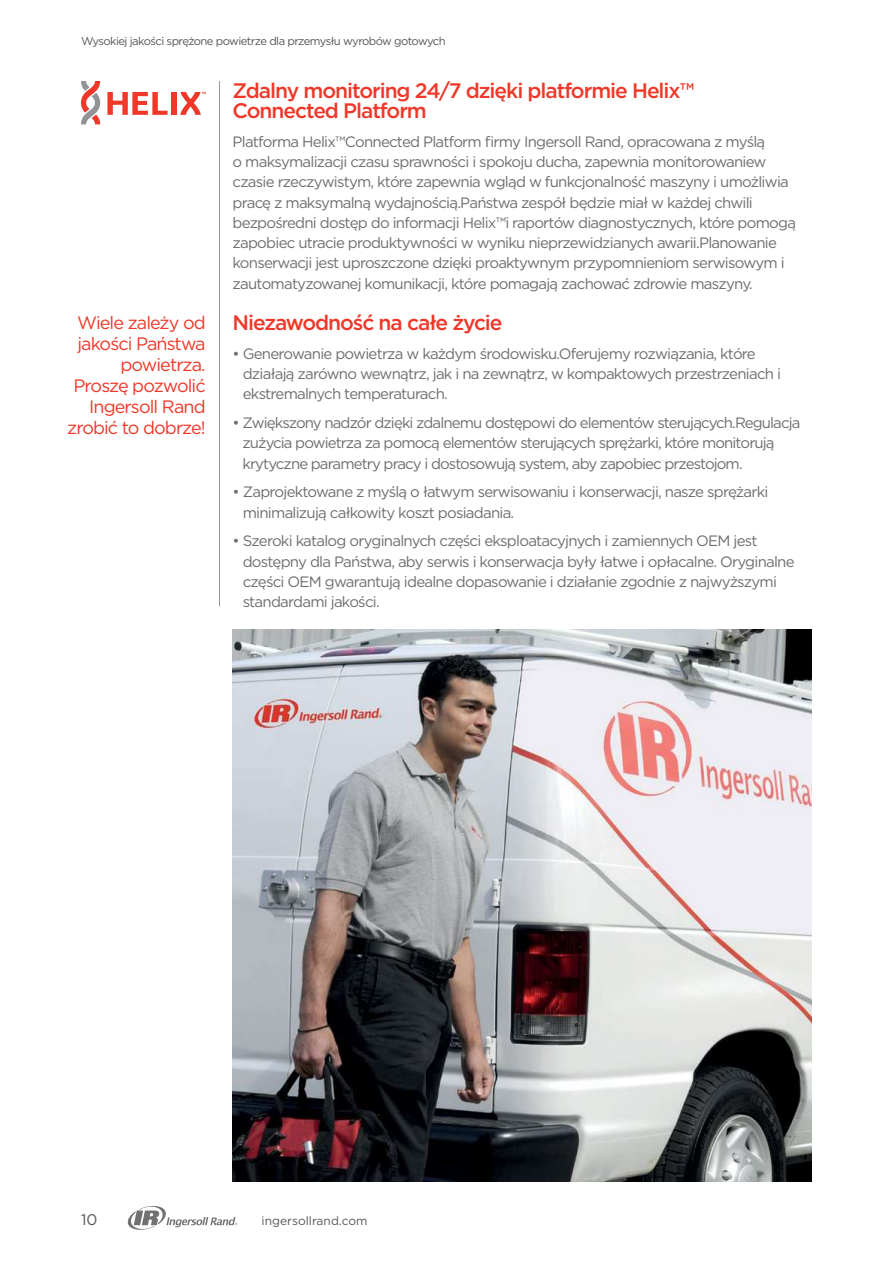
<style>
.page{position:relative;width:893px;height:1263px;background:#fff}
.page>*{position:absolute;margin:0;border:0;box-sizing:border-box;transform-origin:0 0}
.t1{font:500 21px/20.2px "Gotham";letter-spacing:-.05em;color:#ef3829}
.t2{font:18px/21px "Gotham";letter-spacing:-.05em;color:#ef3829;text-align:right}
.t3{font:15.3px "Gotham";color:#565659}
.t4{font:15px/20.2px "Gotham";letter-spacing:-.05em;color:#6d6e71}
.t5{font:12px "Gotham";color:#565659}
.t6{font:11.25px "Gotham";letter-spacing:-.05em;color:#565659}
</style>
<div class="page">
<svg style="left:128px;top:1206px;width:109px;height:24px"></svg>
<hr style="left:219px;top:81px;width:1px;height:525px;background:#95979a">
<img style="left:233px;top:629px;width:579px;height:553px">
<svg style="left:107px;top:92px;width:61px;height:23px"></svg>
<div style="left:171px;top:92px;width:5px;height:23px;background:#ef3829"></div>
<svg style="left:180px;top:92px;width:26px;height:23px"></svg>
<svg style="left:81px;top:81px;width:19px;height:43px"></svg>
<p class="t6" style="left:81px;top:34px;width:366px">Wysokiej jakości sprężone powietrze dla przemysłu wyrobów gotowych</p>
<p class="t2" style="left:67px;top:312px;width:140px">Wiele zależy od jakości Państwa powietrza.<br>Proszę pozwolić<br>Ingersoll Rand zrobić to dobrze!</p>
<h1 class="t1" style="left:233px;top:80px;width:463px">Zdalny monitoring 24/7 dzięki platformie Helix™<br>Connected Platform</h1>
<p class="t4" style="left:233px;top:131px;width:565px">Platforma Helix™Connected Platform firmy Ingersoll Rand, opracowana z myślą<br>o maksymalizacji czasu sprawności i spokoju ducha, zapewnia monitorowaniew czasie rzeczywistym, które zapewnia wgląd w funkcjonalność maszyny i umożliwia pracę z maksymalną wydajnością.Państwa zespół będzie miał w każdej chwili bezpośredni dostęp do informacji Helix™i raportów diagnostycznych, które pomogą zapobiec utracie produktywności w wyniku nieprzewidzianych awarii.Planowanie konserwacji jest uproszczone dzięki proaktywnym przypomnieniom serwisowym i zautomatyzowanej komunikacji, które pomagają zachować zdrowie maszyny.</p>
<h1 class="t1" style="left:233px;top:312px;width:271px">Niezawodność na całe życie</h1>
<p class="t4" style="left:243px;top:343px;width:540px;text-indent:-10px">• Generowanie powietrza w każdym środowisku.Oferujemy rozwiązania, które działają zarówno wewnątrz, jak i na zewnątrz, w kompaktowych przestrzeniach i ekstremalnych temperaturach.</p>
<p class="t4" style="left:242px;top:412px;width:559px;text-indent:-10px">• Zwiększony nadzór dzięki zdalnemu dostępowi do elementów sterujących.Regulacja zużycia powietrza za pomocą elementów sterujących sprężarki, które monitorują krytyczne parametry pracy i dostosowują system, aby zapobiec przestojom.</p>
<p class="t4" style="left:243px;top:482px;width:527px;text-indent:-10px">• Zaprojektowane z myślą o łatwym serwisowaniu i konserwacji, nasze sprężarki minimalizują całkowity koszt posiadania.</p>
<p class="t4" style="left:243px;top:531px;width:553px;text-indent:-10px">• Szeroki katalog oryginalnych części eksploatacyjnych i zamiennych OEM jest dostępny dla Państwa, aby serwis i konserwacja były łatwe i opłacalne. Oryginalne części OEM gwarantują idealne dopasowanie i działanie zgodnie z najwyższymi standardami jakości.</p>
<p class="t3" style="left:81px;top:1210px;width:18px">10</p>
<p class="t5" style="left:262px;top:1213px;width:107px">ingersollrand.com</p>
</div>
